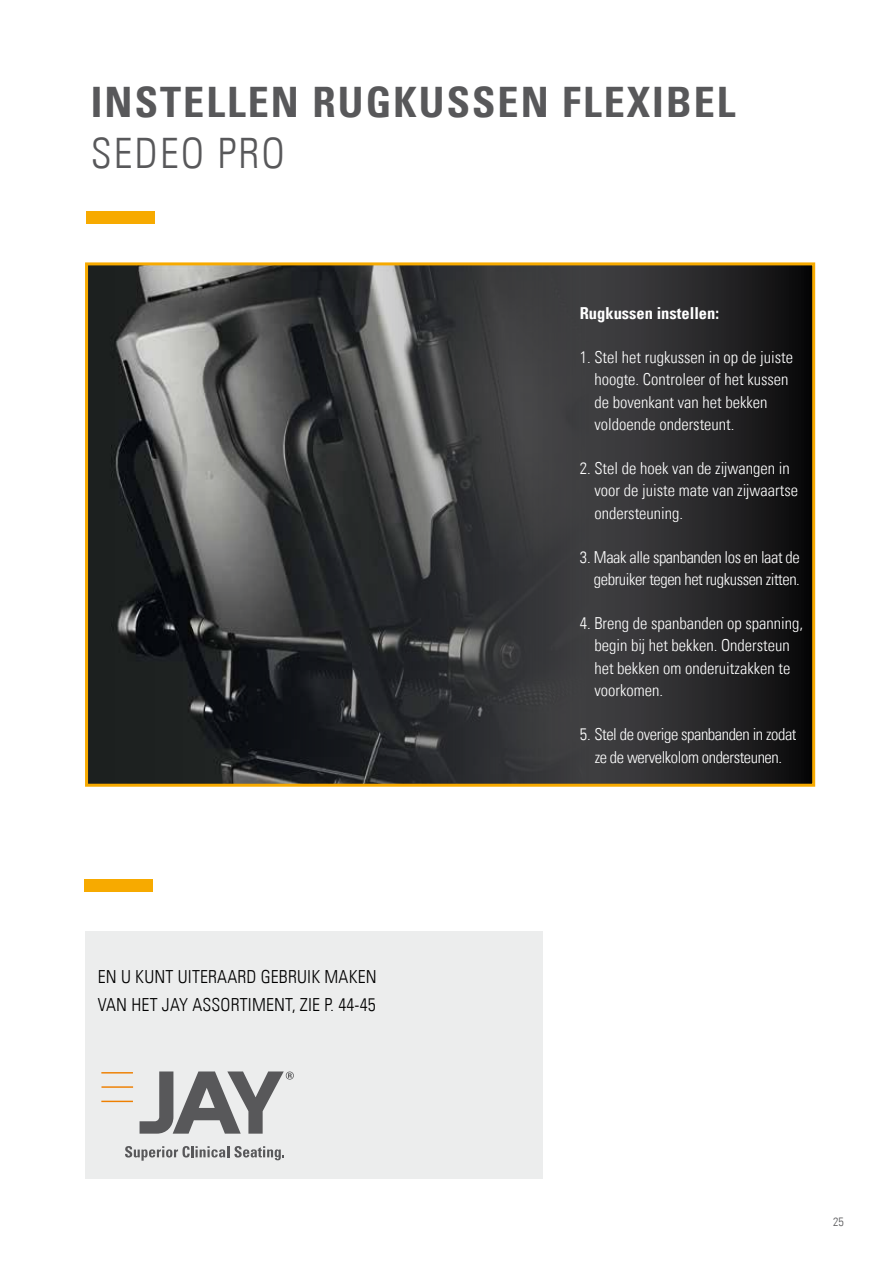
<style>
.page{position:relative;width:893px;height:1263px;background:#fff}
.page>*{position:absolute;margin:0;border:0;box-sizing:border-box;transform-origin:0 0}
.t1{font:42px "Univers Com 67 Bold Cond";letter-spacing:.05em;color:#58585a}
.t2{font:42px "Univers Com 47 Light Cond";letter-spacing:.05em;color:#58585a}
.t3{font:18px/28.5px "Univers Com 47 Light Cond";letter-spacing:.01em;color:#000}
.t4{font:16.5px/22.5px "Univers Com 47 Light Cond";color:#fff}
.t5{font:16.5px/22.5px "Univers Com 47 Light Cond";letter-spacing:-.025em;color:#fff;text-align:right}
.t6{font:16.5px "Univers Com 67 Bold Cond";color:#fff}
.t7{font:12px "Univers Com 47 Light Cond";color:#58585a}
</style>
<div class="page">
<svg style="left:741px;top:266px;width:70px;height:517px;background:#121213"></svg>
<img style="left:89px;top:266px;width:652px;height:517px">
<div style="left:85px;top:262px;width:730px;height:525px;border:3px solid #f7aa00"></div>
<div style="left:87px;top:212px;width:68px;height:12px;background:#f7aa00"></div>
<div style="left:85px;top:932px;width:457px;height:247px;background:#eceded"></div>
<div style="left:84px;top:879px;width:68px;height:13px;background:#f7aa00"></div>
<hr style="left:101px;top:1086px;width:32px;height:2px;background:#ee7f00">
<hr style="left:101px;top:1101px;width:32px;height:1px;background:#ee7f00">
<hr style="left:101px;top:1072px;width:32px;height:1px;background:#ee7f00">
<svg style="left:140px;top:1071px;width:154px;height:63px"></svg>
<svg style="left:125px;top:1146px;width:159px;height:15px"></svg>
<h1 class="t1" style="left:91px;top:76px;width:646px">INSTELLEN RUGKUSSEN FLEXIBEL</h1>
<h1 class="t2" style="left:91px;top:128px;width:196px">SEDEO PRO</h1>
<p class="t6" style="left:580px;top:303px;width:141px">Rugkussen instellen:</p>
<p class="t4" style="left:594px;top:345px;width:200px;text-indent:-15px">1. Stel het rugkussen in op de juiste hoogte. Controleer of het kussen de bovenkant van het bekken voldoende ondersteunt.</p>
<p class="t4" style="left:594px;top:457px;width:205px;text-indent:-15px">2. Stel de hoek van de zijwangen in voor de juiste mate van zijwaartse ondersteuning.</p>
<p class="t5" style="left:580px;top:545px;width:222px">3. Maak alle spanbanden los en laat de gebruiker tegen het rugkussen zitten.</p>
<p class="t4" style="left:594px;top:612px;width:210px;text-indent:-15px">4. Breng de spanbanden op spanning, begin bij het bekken. Ondersteun het bekken om onderuitzakken te voorkomen.</p>
<p class="t5" style="left:580px;top:723px;width:218px;text-align:center">5. Stel de overige spanbanden in zodat ze de wervelkolom ondersteunen.</p>
<p class="t3" style="left:98px;top:962px;width:280px">EN U KUNT UITERAARD GEBRUIK MAKEN<br>VAN HET JAY ASSORTIMENT, ZIE P. 44-45</p>
<p class="t7" style="left:833px;top:1214px;width:12px">25</p>
</div>
